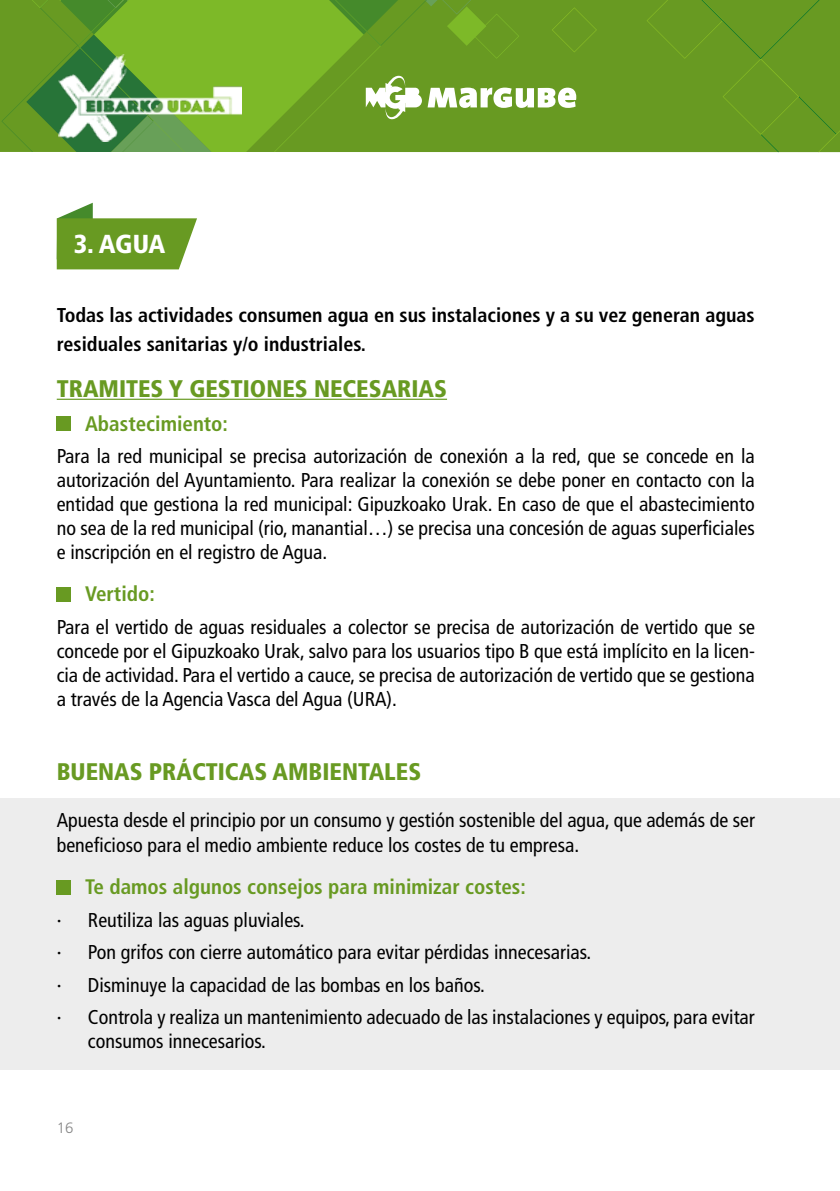
<style>
.page{position:relative;width:840px;height:1191px;background:#fff}
.page>*{position:absolute;margin:0;border:0;box-sizing:border-box;transform-origin:0 0}
.t1{font:900 condensed 26px "Frutiger";color:#fff}
.t2{font:900 condensed 24px "Frutiger";color:#689a22}
.t3{font:700 condensed 21px "Frutiger";color:#689a22}
.t4{font:condensed 20px/24px "Frutiger";color:#000;text-align:justify}
.t5{font:700 condensed 20px/28.8px "Frutiger";color:#000}
.t6{font:300 15px "Frutiger";color:#878787}
</style>
<div class="page">
<div style="left:0;top:0;width:646px;height:152px;background:#689a22"></div>
<svg style="left:211px;top:0;width:170px;height:152px;background:#75ad26"></svg>
<svg style="left:311px;top:0;width:208px;height:59px;background:#69a024"></svg>
<svg style="left:1px;top:0;width:210px;height:152px;background:#659e29"></svg>
<svg style="left:551px;top:7px;width:45px;height:45px;background:#699b22"></svg>
<div style="left:646px;top:0;width:193px;height:152px;background:#689a22"></div>
<img style="left:58px;top:55px;width:183px;height:86px">
<svg style="left:427px;top:88px;width:149px;height:20px"></svg>
<svg style="left:365px;top:76px;width:56px;height:44px"></svg>
<div style="left:0;top:798px;width:839px;height:272px;background:#ededed"></div>
<svg style="left:57px;top:203px;width:140px;height:66px"></svg>
<hr style="left:57px;top:399px;width:390px;height:1px;background:#689a22">
<div style="left:57px;top:416px;width:14px;height:14px;background:#689a22"></div>
<div style="left:57px;top:587px;width:14px;height:14px;background:#689a22"></div>
<div style="left:57px;top:880px;width:14px;height:14px;background:#689a22"></div>
<h1 class="t1" style="left:74px;top:228px;width:93px">3. AGUA</h1>
<p class="t5" style="left:57px;top:301px;width:699px">Todas las actividades consumen agua en sus instalaciones y a su vez generan aguas residuales sanitarias y/o industriales.</p>
<p class="t2" style="left:57px;top:374px;width:391px">TRAMITES Y GESTIONES NECESARIAS</p>
<p class="t3" style="left:85px;top:411px;width:144px">Abastecimiento:</p>
<p class="t4" style="left:57px;top:444px;width:699px">Para la red municipal se precisa autorización de conexión a la red, que se concede en la autorización del Ayuntamiento. Para realizar la conexión se debe poner en contacto con la entidad que gestiona la red municipal: Gipuzkoako Urak. En caso de que el abastecimiento no sea de la red municipal (rio, manantial…) se precisa una concesión de aguas superficiales e inscripción en el registro de Agua.</p>
<p class="t3" style="left:85px;top:581px;width:71px">Vertido:</p>
<p class="t4" style="left:57px;top:615px;width:699px">Para el vertido de aguas residuales a colector se precisa de autorización de vertido que se concede por el Gipuzkoako Urak, salvo para los usuarios tipo B que está implícito en la licen&shy;cia de actividad. Para el vertido a cauce, se precisa de autorización de vertido que se gestiona a través de la Agencia Vasca del Agua (URA).</p>
<p class="t2" style="left:57px;top:757px;width:366px">BUENAS PRÁCTICAS AMBIENTALES</p>
<p class="t4" style="left:57px;top:807px;width:699px;line-height:25.2px">Apuesta desde el principio por un consumo y gestión sostenible del agua, que además de ser beneficioso para el medio ambiente reduce los costes de tu empresa.</p>
<p class="t3" style="left:85px;top:874px;width:442px">Te damos algunos consejos para minimizar costes:</p>
<p class="t4" style="left:57px;top:903px;width:699px;line-height:32.4px;text-align:left">· Reutiliza las aguas pluviales.<br>· Pon grifos con cierre automático para evitar pérdidas innecesarias.<br>· Disminuye la capacidad de las bombas en los baños.<br>· Controla y realiza un mantenimiento adecuado de las instalaciones y equipos, para evitar</p>
<p class="t4" style="left:88px;top:1029px;width:179px">consumos innecesarios.</p>
<p class="t6" style="left:57px;top:1119px;width:18px">16</p>
</div>
